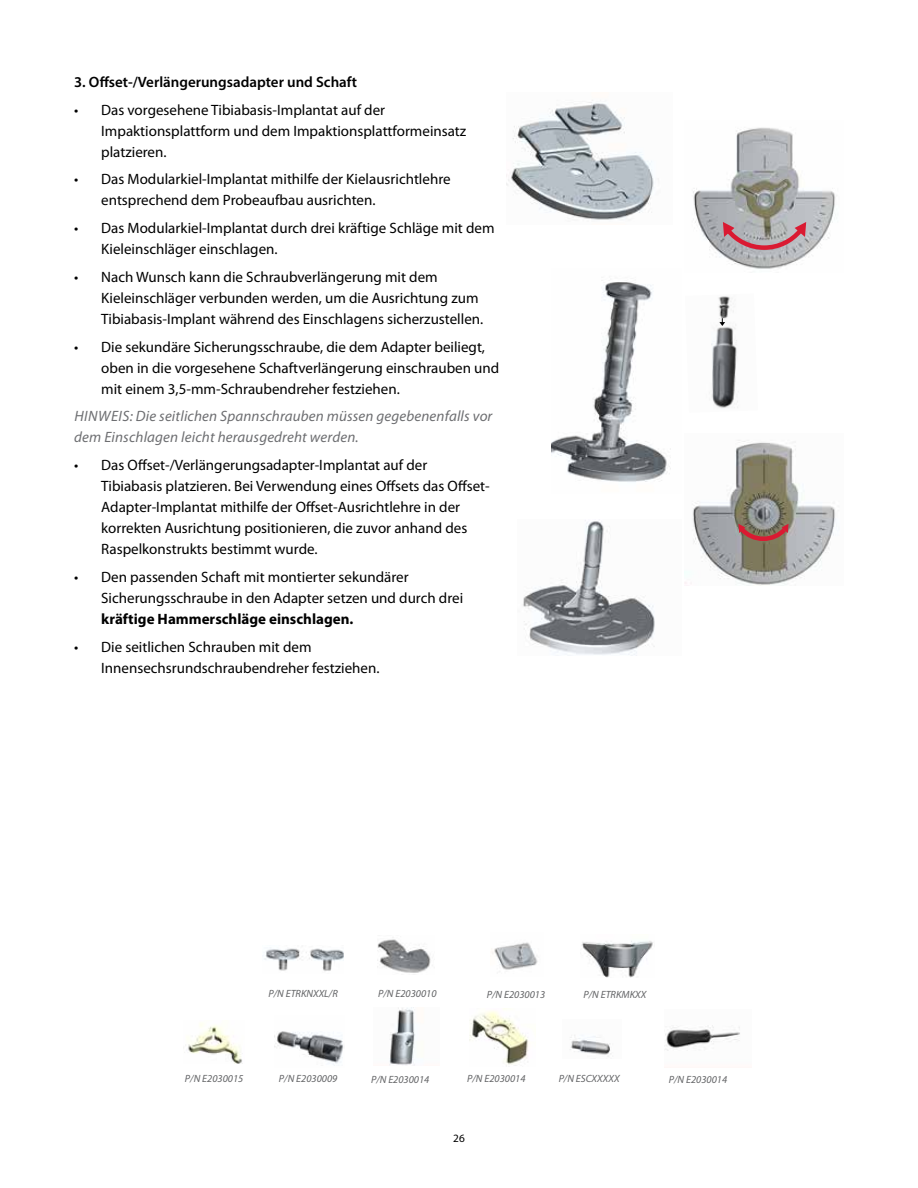
<style>
.page{position:relative;width:918px;height:1188px;background:#fff}
.page>*{position:absolute;margin:0;border:0;box-sizing:border-box;transform-origin:0 0}
.t1{font:15px/21px "Myriad Pro";color:#000}
.t2{font:italic 15px/21px "Myriad Pro";letter-spacing:.01em;color:#6d6e71}
.t3{font:600 15px "Myriad Pro";color:#000}
.t4{font:700 15px "Myriad Pro";color:#000}
.t5{font:11.25px "Myriad Pro";color:#000}
.t6{font:italic 10.5px "Myriad Pro";color:#636466}
</style>
<div class="page">
<img style="left:551px;top:282px;width:120px;height:200px">
<img style="left:523px;top:520px;width:132px;height:136px">
<img style="left:711px;top:296px;width:28px;height:112px">
<svg style="left:719px;top:318px;width:6px;height:8px"></svg>
<img style="left:693px;top:127px;width:143px;height:142px">
<svg style="left:722px;top:222px;width:84px;height:30px;background:#b69198"></svg>
<img style="left:506px;top:100px;width:148px;height:120px">
<img style="left:685px;top:440px;width:151px;height:146px">
<svg style="left:736px;top:523px;width:55px;height:20px"></svg>
<img style="left:581px;top:941px;width:72px;height:37px">
<img style="left:264px;top:947px;width:80px;height:24px">
<img style="left:377px;top:939px;width:54px;height:34px">
<img style="left:492px;top:942px;width:46px;height:28px">
<img style="left:188px;top:1023px;width:54px;height:40px">
<img style="left:275px;top:1031px;width:69px;height:35px">
<img style="left:470px;top:1011px;width:58px;height:55px">
<img style="left:570px;top:1035px;width:41px;height:22px">
<img style="left:665px;top:1025px;width:75px;height:26px">
<img style="left:389px;top:1008px;width:26px;height:58px">
<p class="t3" style="left:74px;top:72px;width:284px">3. Offset-/Verlängerungsadapter und Schaft</p>
<p class="t1" style="left:101px;top:99px;width:367px;text-indent:-27px">• Das vorgesehene Tibiabasis-Implantat auf der<br>Impaktionsplattform und dem Impaktionsplattformeinsatz platzieren.</p>
<p class="t1" style="left:101px;top:169px;width:351px;text-indent:-27px">• Das Modularkiel-Implantat mithilfe der Kielausrichtlehre entsprechend dem Probeaufbau ausrichten.</p>
<p class="t1" style="left:101px;top:217px;width:395px;text-indent:-27px">• Das Modularkiel-Implantat durch drei kräftige Schläge mit dem<br>Kieleinschläger einschlagen.</p>
<p class="t1" style="left:101px;top:266px;width:384px;text-indent:-27px">• Nach Wunsch kann die Schraubverlängerung mit dem<br>Kieleinschläger verbunden werden, um die Ausrichtung zum<br>Tibiabasis-Implant während des Einschlagens sicherzustellen.</p>
<p class="t1" style="left:101px;top:336px;width:400px;text-indent:-27px">• Die sekundäre Sicherungsschraube, die dem Adapter beiliegt, oben in die vorgesehene Schaftverlängerung einschrauben und mit einem 3,5-mm-Schraubendreher festziehen.</p>
<p class="t2" style="left:74px;top:406px;width:420px">HINWEIS: Die seitlichen Spannschrauben müssen gegebenenfalls vor dem Einschlagen leicht herausgedreht werden.</p>
<p class="t1" style="left:101px;top:454px;width:390px;text-indent:-27px">• Das Offset-/Verlängerungsadapter-Implantat auf der Tibiabasis platzieren. Bei Verwendung eines Offsets das Offset-Adapter-Implantat mithilfe der Offset-Ausrichtlehre in der korrekten Ausrichtung positionieren, die zuvor anhand des Raspelkonstrukts bestimmt wurde.</p>
<p class="t1" style="left:101px;top:566px;width:363px;text-indent:-27px">• Den passenden Schaft mit montierter sekundärer<br>Sicherungsschraube in den Adapter setzen und durch drei</p>
<p class="t4" style="left:101px;top:609px;width:254px">kräftige Hammerschläge einschlagen.</p>
<p class="t1" style="left:101px;top:636px;width:280px;text-indent:-27px">• Die seitlichen Schrauben mit dem<br>Innensechsrundschraubendreher festziehen.</p>
<p class="t6" style="left:268px;top:987px;width:71px">P/N ETRKNXXL/R</p>
<p class="t6" style="left:378px;top:987px;width:60px">P/N E2030010</p>
<p class="t6" style="left:487px;top:988px;width:60px">P/N E2030013</p>
<p class="t6" style="left:583px;top:988px;width:64px">P/N ETRKMKXX</p>
<p class="t6" style="left:185px;top:1072px;width:60px">P/N E2030015</p>
<p class="t6" style="left:279px;top:1072px;width:60px">P/N E2030009</p>
<p class="t6" style="left:371px;top:1073px;width:60px">P/N E2030014</p>
<p class="t6" style="left:467px;top:1072px;width:60px">P/N E2030014</p>
<p class="t6" style="left:559px;top:1072px;width:62px">P/N ESCXXXXX</p>
<p class="t6" style="left:669px;top:1073px;width:60px">P/N E2030014</p>
<p class="t5" style="left:453px;top:1132px;width:13px">26</p>
</div>
